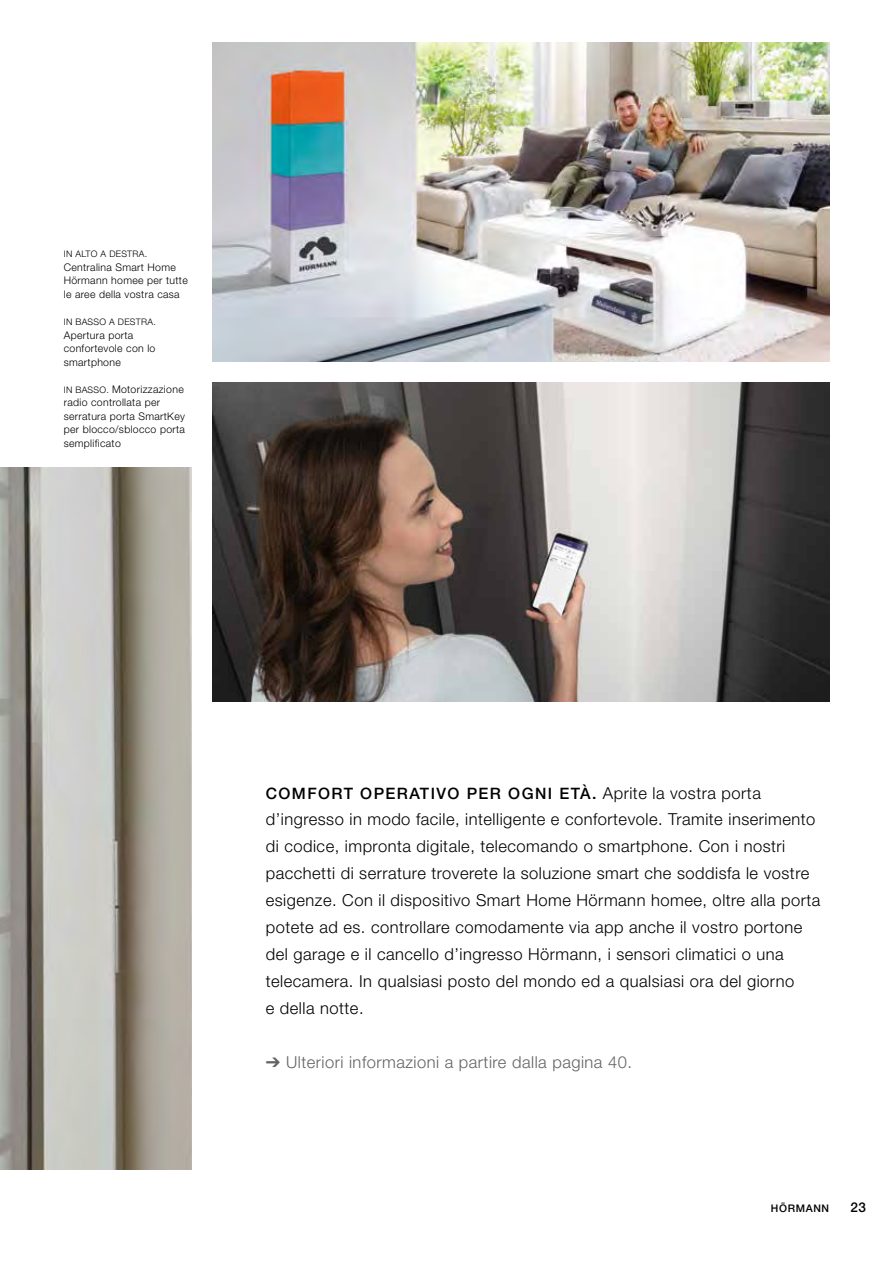
<style>
.page{position:relative;width:893px;height:1263px;background:#fff}
.page>*{position:absolute;margin:0;border:0;box-sizing:border-box;transform-origin:0 0}
.t1{font:300 16.5px/27px "Hoermann Helvetica Neue";letter-spacing:.03em;color:#000}
.t2{font:300 16.5px "Hoermann Helvetica Neue";letter-spacing:.03em;color:#646363}
.t3{font:500 15.75px "Hoermann Helvetica Neue";letter-spacing:.09em;color:#000}
.t4{font:500 13.5px "Hoermann Helvetica Neue";color:#000}
.t5{font:300 10.5px/13.5px "Hoermann Helvetica Neue";letter-spacing:.03em;color:#000}
.t6{font:500 10.5px "Hoermann Helvetica Neue";letter-spacing:.06em;color:#000}
.t7{font:300 9px "Hoermann Helvetica Neue";letter-spacing:.03em;color:#000}
.s1{font-size:9px}
.s2{font-weight:300;font-size:16.5px}
</style>
<div class="page">
<img style="left:0;top:468px;width:191px;height:701px">
<img style="left:213px;top:383px;width:616px;height:319px">
<img style="left:213px;top:43px;width:616px;height:318px">
<p class="t7" style="left:64px;top:248px;width:85px">IN ALTO A DESTRA.</p>
<p class="t5" style="left:64px;top:260px;width:126px">Centralina Smart Home<br>Hörmann homee per tutte le aree della vostra casa</p>
<p class="t7" style="left:64px;top:315px;width:94px">IN BASSO A DESTRA.</p>
<p class="t5" style="left:64px;top:327px;width:93px">Apertura porta confortevole con lo smartphone</p>
<p class="t5" style="left:64px;top:381px;width:123px"><span class="s1">IN BASSO.</span> Motorizzazione radio controllata per serratura porta SmartKey per blocco/sblocco porta semplificato</p>
<p class="t3" style="left:266px;top:782px;width:497px">COMFORT OPERATIVO PER OGNI ETÀ. <span class="s2">Aprite la vostra porta</span></p>
<p class="t1" style="left:266px;top:805px;width:556px">d’ingresso in modo facile, intelligente e confortevole. Tramite inserimento di codice, impronta digitale, telecomando o smartphone. Con i nostri pacchetti di serrature troverete la soluzione smart che soddisfa le vostre esigenze. Con il dispositivo Smart Home Hörmann homee, oltre alla porta potete ad es. controllare comodamente via app anche il vostro portone del garage e il cancello d’ingresso Hörmann, i sensori climatici o una telecamera. In qualsiasi posto del mondo ed a qualsiasi ora del giorno<br>e della notte.</p>
<p class="t2" style="left:266px;top:1051px;width:368px">➔ Ulteriori informazioni a partire dalla pagina 40.</p>
<p class="t6" style="left:771px;top:1201px;width:60px">HÖRMANN</p>
<p class="t4" style="left:850px;top:1198px;width:17px">23</p>
</div>
